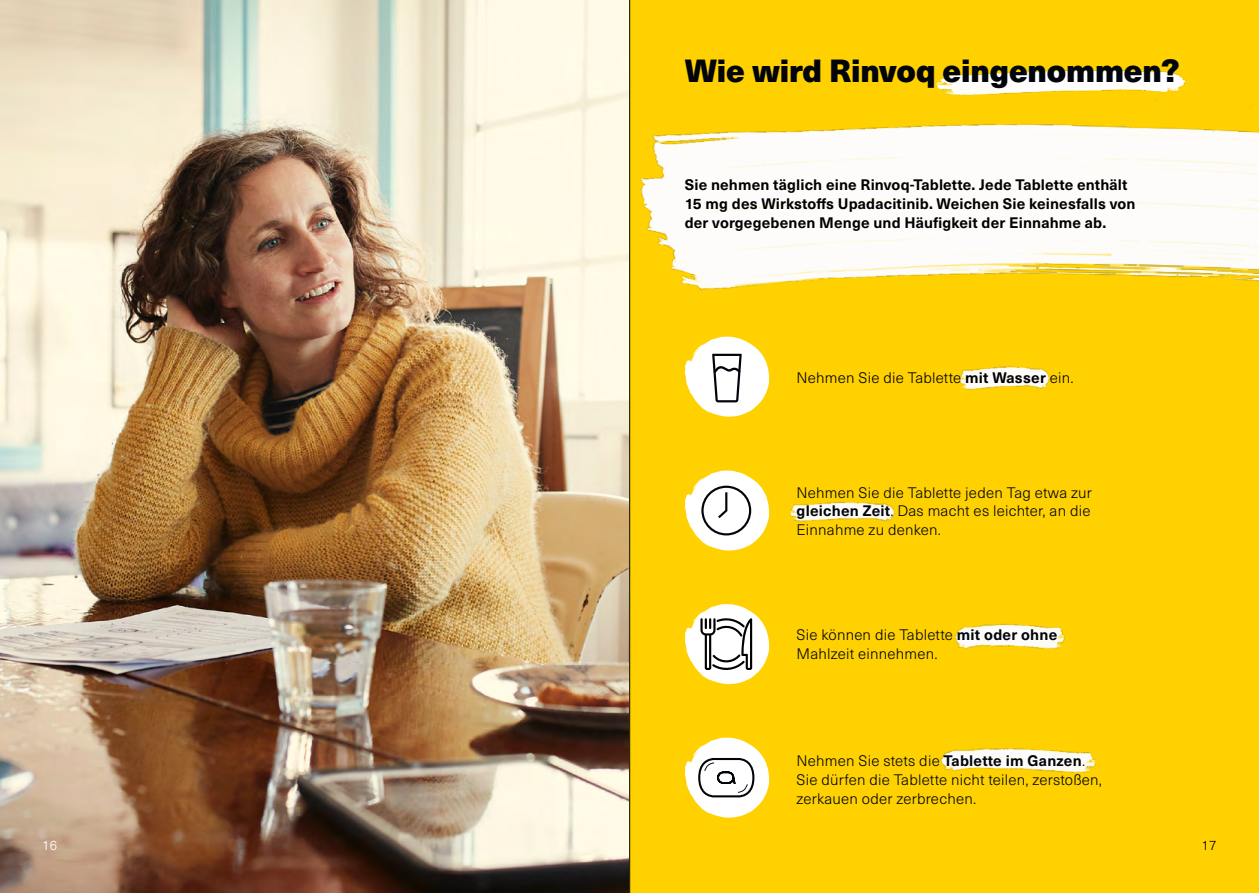
<style>
.page{position:relative;width:1259px;height:893px;background:#fff}
.page>*{position:absolute;margin:0;border:0;box-sizing:border-box;transform-origin:0 0}
.t1{font:900 31.5px "Neue Haas Unica W1 G";letter-spacing:-.005em;color:#01040a}
.t2{font:300 15px/18.8px "Neue Haas Unica Pro";letter-spacing:.015em;color:#01040a}
.t3{font:700 15px/18.8px "Neue Haas Unica Pro";letter-spacing:.01em;color:#000}
.t4{font:300 15px "Neue Haas Unica Pro";letter-spacing:.015em;color:#000}
.t5{font:300 13.5px "Neue Haas Unica Pro";color:#fff}
.t6{font:300 13.5px "Neue Haas Unica Pro";color:#01040a}
.s1{font-weight:700}
</style>
<div class="page">
<img style="left:0;top:0;width:629px;height:893px">
<div style="left:629px;top:0;width:630px;height:893px;background:#ffd100"></div>
<img style="left:640px;top:104px;width:619px;height:186px">
<img style="left:936px;top:70px;width:250px;height:31px">
<img style="left:959px;top:366px;width:91px;height:24px">
<img style="left:790px;top:502px;width:105px;height:20px">
<svg style="left:685px;top:337px;width:84px;height:80px"></svg>
<svg style="left:685px;top:470px;width:84px;height:81px"></svg>
<img style="left:940px;top:748px;width:156px;height:25px">
<svg style="left:685px;top:738px;width:84px;height:80px"></svg>
<img style="left:955px;top:624px;width:110px;height:25px">
<svg style="left:685px;top:604px;width:84px;height:80px"></svg>
<hr style="left:629px;top:0;width:1px;height:893px;background:#01040a">
<p class="t1" style="left:685px;top:46px;width:496px">Wie wird Rinvoq eingenommen?</p>
<p class="t3" style="left:685px;top:175px;width:452px">Sie nehmen täglich eine Rinvoq-Tablette. Jede Tablette enthält<br>15 mg des Wirkstoffs Upadacitinib. Weichen Sie keinesfalls von der vorgegebenen Menge und Häufigkeit der Einnahme ab.</p>
<p class="t4" style="left:796px;top:369px;width:278px">Nehmen Sie die Tablette <span class="s1">mit Wasser</span> ein.</p>
<p class="t2" style="left:796px;top:483px;width:297px;text-align:justify">Nehmen Sie die Tablette jeden Tag etwa zur <span class="s1">gleichen Zeit</span>. Das macht es leichter, an die Einnahme zu denken.</p>
<p class="t2" style="left:796px;top:626px;width:262px">Sie können die Tablette <span class="s1">mit oder ohne<br></span>Mahlzeit einnehmen.</p>
<p class="t2" style="left:796px;top:752px;width:307px">Nehmen Sie stets die <span class="s1">Tablette im Ganzen</span>.<br>Sie dürfen die Tablette nicht teilen, zerstoßen, zerkauen oder zerbrechen.</p>
<p class="t5" style="left:43px;top:838px;width:16px">16</p>
<p class="t6" style="left:1201px;top:838px;width:16px">17</p>
</div>
